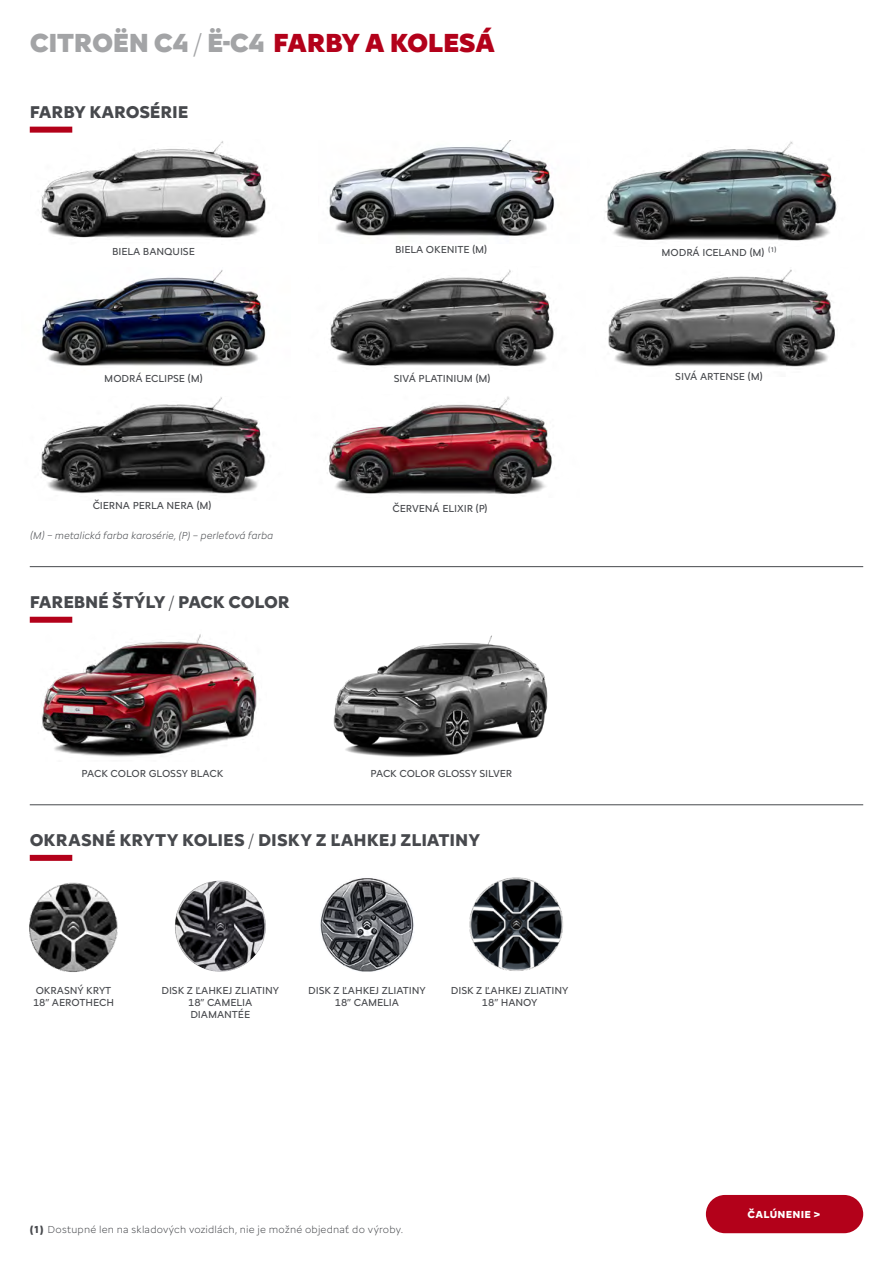
<style>
.page{position:relative;width:893px;height:1263px;background:#fff}
.page>*{position:absolute;margin:0;border:0;box-sizing:border-box;transform-origin:0 0}
.Norm_ln{font:900 27px "Citroen Type";letter-spacing:-.02em;color:#a3a4a6}
._001_-_tabulka_-_opcie_-_2023{font:700 17.7px "Citroen Type";color:#47494d}
._01_-_mt_-_text{font:700 17.7px "Citroen Type";letter-spacing:-.01em;color:#47494d}
.t1{font:10.5px/12px "Citroen Type";letter-spacing:-.01em;color:#47494d;text-align:center}
.zakladny{font:300 10.5px "Citroen Type";letter-spacing:.02em;color:#47494d}
.zakladny-2{font:italic 300 10.5px "Citroen Type";letter-spacing:.015em;color:#47494d}
._01a_nohy_pas{font:700 10.5px "Citroen Type";letter-spacing:.02em;color:#fff}
.s1{font-weight:300}
.s2{color:#b3011a}
.s3{font-weight:700}
</style>
<div class="page">
<img style="left:41px;top:634px;width:216px;height:123px">
<div style="left:30px;top:127px;width:42px;height:6px;background:#b3011a"></div>
<img style="left:330px;top:269px;width:224px;height:98px">
<img style="left:327px;top:396px;width:227px;height:98px">
<img style="left:41px;top:397px;width:225px;height:97px">
<img style="left:40px;top:141px;width:227px;height:97px">
<img style="left:608px;top:269px;width:227px;height:98px">
<img style="left:42px;top:270px;width:224px;height:97px">
<img style="left:605px;top:141px;width:232px;height:100px">
<div style="left:30px;top:617px;width:42px;height:6px;background:#b3011a"></div>
<img style="left:333px;top:635px;width:215px;height:122px">
<img style="left:327px;top:140px;width:227px;height:96px">
<hr style="left:30px;top:566px;width:833px;height:1px;background:#47494d">
<hr style="left:30px;top:804px;width:833px;height:1px;background:#47494d">
<div style="left:706px;top:1195px;width:157px;height:38px;background:#b3011a;border-radius:19px"></div>
<div style="left:30px;top:855px;width:42px;height:6px;background:#b3011a"></div>
<img style="left:175px;top:880px;width:91px;height:92px;border-radius:46px">
<img style="left:28px;top:881px;width:91px;height:92px;border-radius:46px">
<img style="left:320px;top:878px;width:94px;height:94px">
<img style="left:468px;top:876px;width:96px;height:96px;border-radius:48px">
<p class="Norm_ln" style="left:30px;top:22px;width:467px">CITROËN C4 <span class="s1">/</span> Ë-C4 <span class="s2">FARBY A KOLESÁ</span></p>
<p class="_01_-_mt_-_text" style="left:30px;top:99px;width:160px">FARBY KAROSÉRIE</p>
<p class="t1" style="left:112px;top:244px;width:84px">BIELA BANQUISE</p>
<p class="t1" style="left:104px;top:372px;width:100px">MODRÁ ECLIPSE (M)</p>
<p class="t1" style="left:93px;top:499px;width:120px">ČIERNA PERLA NERA (M)</p>
<p class="zakladny-2" style="left:30px;top:527px;width:245px">(M) – metalická farba karosérie, (P) – perleťová farba</p>
<p class="_01_-_mt_-_text" style="left:30px;top:589px;width:262px">FAREBNÉ ŠTÝLY <span class="s1">/</span> PACK COLOR</p>
<p class="t1" style="left:395px;top:242px;width:94px">BIELA OKENITE (M)</p>
<p class="t1" style="left:394px;top:371px;width:98px">SIVÁ PLATINIUM (M)</p>
<p class="t1" style="left:393px;top:502px;width:97px">ČERVENÁ ELIXIR (P)</p>
<p class="t1" style="left:81px;top:766px;width:144px">PACK COLOR GLOSSY BLACK</p>
<p class="t1" style="left:370px;top:766px;width:143px">PACK COLOR GLOSSY SILVER</p>
<p class="_001_-_tabulka_-_opcie_-_2023" style="left:30px;top:827px;width:452px">OKRASNÉ KRYTY KOLIES <span class="s1">/</span> DISKY Z ĽAHKEJ ZLIATINY</p>
<p class="t1" style="left:33px;top:983px;width:83px;text-align:left">OKRASNÝ KRYT<br>18” AEROTHECH</p>
<p class="t1" style="left:451px;top:983px;width:119px">DISK Z ĽAHKEJ ZLIATINY<br>18” HANOY</p>
<p class="t1" style="left:161px;top:983px;width:119px">DISK Z ĽAHKEJ ZLIATINY<br>18” CAMELIA<br>DIAMANTÉE</p>
<p class="t1" style="left:308px;top:983px;width:119px">DISK Z ĽAHKEJ ZLIATINY<br>18” CAMELIA</p>
<p class="zakladny" style="left:30px;top:1222px;width:375px"><span class="s3">(1)</span> Dostupné len na skladových vozidlách, nie je možné objednať do výroby.</p>
<p class="t1" style="left:661px;top:245px;width:117px">MODRÁ ICELAND (M) <sup>(1)</sup></p>
<p class="t1" style="left:675px;top:370px;width:89px">SIVÁ ARTENSE (M)</p>
<p class="_01a_nohy_pas" style="left:748px;top:1206px;width:74px">ČALÚNENIE &gt;</p>
</div>
